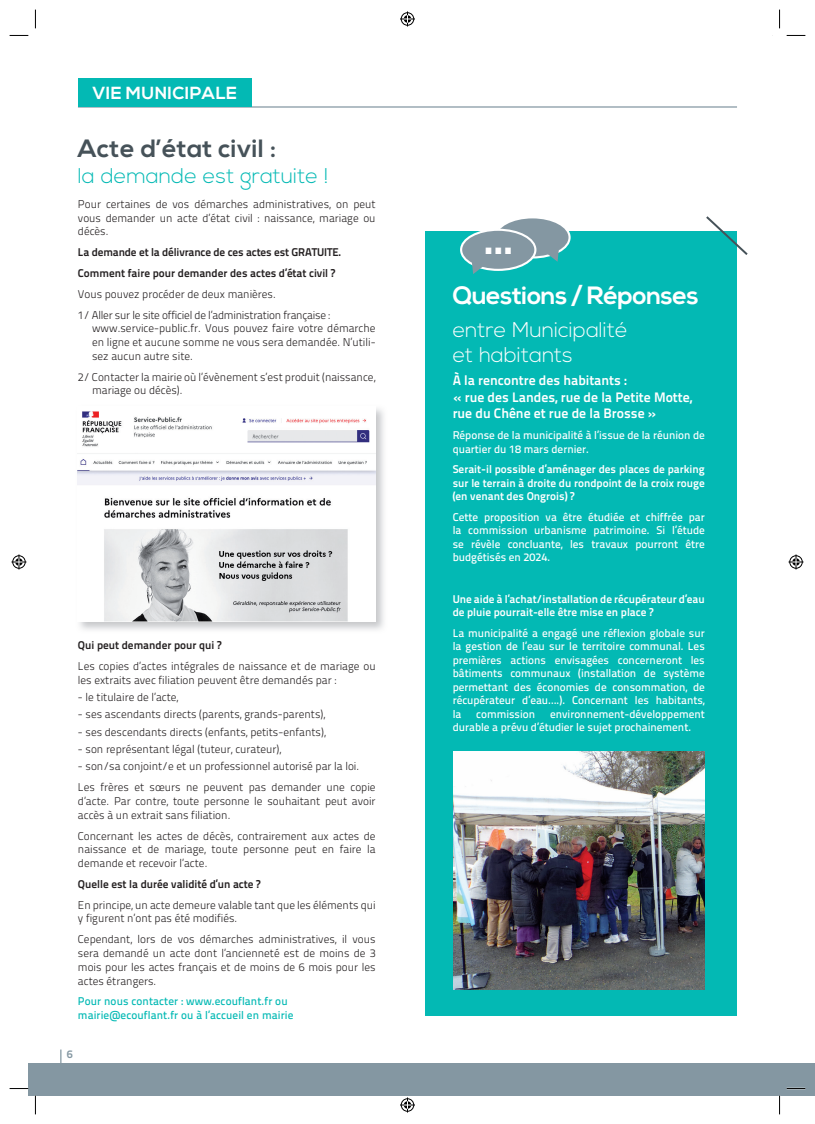
<style>
.page{position:relative;width:815px;height:1124px;background:#fff}
.page>*{position:absolute;margin:0;border:0;box-sizing:border-box;transform-origin:0 0}
.t1{font:38.25px "Titillium Text 22 L 999 wt";color:#fff}
.t2{font:700 25px "Nexa";letter-spacing:-.02em;color:#fff}
.t3{font:700 25px "Nexa";letter-spacing:.02em;color:#465259}
.t4{font:300 21.25px/25px "Nexa";color:#fff}
.t5{font:300 21.25px "Nexa";color:#03b9b4}
.t6{font:700 17.5px "Nexa";letter-spacing:.02em;color:#fff}
.t7{font:13.75px/16.5px "Titillium Text 22 L 800 wt";color:#fff}
.t8{font:11.25px/13.8px "Titillium Text 22 L 250 wt";color:#231f20}
.t9{font:11.25px/13.5px "Titillium Text 22 L 600 wt";color:#fff}
.t10{font:11.25px/13.5px "Titillium Text 22 L 800 wt";color:#fff;text-align:justify}
.t11{font:11.25px/20.9px "Titillium Text 22 L 800 wt";color:#231f20}
.t12{font:11.25px/20.9px "Titillium Text 22 L 250 wt";letter-spacing:-.02em;color:#231f20}
.t13{font:11.25px/13.8px "Titillium Text 22 L 600 wt";letter-spacing:.01em;color:#03b9b4}
.t14{font:11.25px "Titillium Text 22 L 800 wt";color:#8497a2}
</style>
<div class="page">
<div style="left:780px;top:1062px;width:35px;height:33px;background:#8497a2"></div>
<hr style="left:78px;top:106px;width:659px;height:2px;background:#8497a2">
<div style="left:78px;top:78px;width:174px;height:28px;background:#03b9b4"></div>
<div style="left:28px;top:1062px;width:752px;height:33px;background:#8497a2"></div>
<svg style="left:60px;top:1049px;width:1px;height:14px"></svg>
<div style="left:425px;top:231px;width:311px;height:784px;background:#03b9b4"></div>
<svg style="left:706px;top:216px;width:42px;height:41px"></svg>
<div style="left:495px;top:217px;width:75px;height:40px;background:#8497a2;border-radius:50%"></div>
<div style="left:494px;top:216px;width:77px;height:42px;border:2px solid #fff;border-radius:50%"></div>
<svg style="left:543px;top:249px;width:17px;height:13px"></svg>
<div style="left:461px;top:230px;width:74px;height:40px;background:#8497a2;border-radius:50%"></div>
<div style="left:460px;top:229px;width:76px;height:42px;border:2px solid #fff;border-radius:50%"></div>
<svg style="left:470px;top:261px;width:18px;height:13px"></svg>
<img style="left:78px;top:411px;width:298px;height:210px">
<img style="left:454px;top:751px;width:250px;height:238px">
<svg style="left:10px;top:35px;width:19px;height:1px"></svg>
<svg style="left:787px;top:35px;width:18px;height:1px"></svg>
<svg style="left:10px;top:1088px;width:19px;height:1px"></svg>
<svg style="left:787px;top:1087px;width:18px;height:2px"></svg>
<svg style="left:35px;top:10px;width:1px;height:19px"></svg>
<svg style="left:35px;top:1095px;width:1px;height:19px"></svg>
<svg style="left:779px;top:10px;width:1px;height:19px"></svg>
<svg style="left:779px;top:1095px;width:1px;height:19px"></svg>
<svg style="left:400px;top:11px;width:15px;height:15px"></svg>
<svg style="left:400px;top:1097px;width:15px;height:15px"></svg>
<svg style="left:11px;top:554px;width:15px;height:15px"></svg>
<svg style="left:788px;top:554px;width:15px;height:15px"></svg>
<h3 class="t6" style="left:92px;top:83px;width:146px">VIE MUNICIPALE</h3>
<h2 class="t3" style="left:78px;top:134px;width:199px">Acte d’état civil :</h2>
<h3 class="t5" style="left:78px;top:163px;width:252px">la demande est gratuite !</h3>
<p class="t8" style="left:78px;top:196px;width:299px;text-align:justify">Pour certaines de vos démarches administratives, on peut vous demander un acte d’état civil : naissance, mariage ou décès.</p>
<p class="t11" style="left:78px;top:241px;width:265px">La demande et la délivrance de ces actes est GRATUITE.<br>Comment faire pour demander des actes d’état civil ?</p>
<p class="t12" style="left:78px;top:283px;width:254px">Vous pouvez procéder de deux manières.<br>1/ Aller sur le site officiel de l’administration française :</p>
<p class="t8" style="left:92px;top:321px;width:285px;text-align:justify">www.service-public.fr. Vous pouvez faire votre démarche en ligne et aucune somme ne vous sera demandée. N’utili&shy;sez aucun autre site.</p>
<p class="t8" style="left:92px;top:369px;width:285px;text-indent:-14px">2/ Contacter la mairie où l’évènement s’est produit (naissance, mariage ou décès).</p>
<p class="t11" style="left:78px;top:634px;width:145px">Qui peut demander pour qui ?</p>
<p class="t8" style="left:78px;top:658px;width:299px">Les copies d’actes intégrales de naissance et de mariage ou les extraits avec filiation peuvent être demandés par :</p>
<p class="t8" style="left:78px;top:689px;width:102px">- le titulaire de l’acte,</p>
<p class="t8" style="left:78px;top:707px;width:249px">- ses ascendants directs (parents, grands-parents),</p>
<p class="t8" style="left:78px;top:724px;width:249px">- ses descendants directs (enfants, petits-enfants),</p>
<p class="t8" style="left:78px;top:741px;width:205px">- son représentant légal (tuteur, curateur),</p>
<p class="t8" style="left:78px;top:755px;width:299px;line-height:20.9px">- son/sa conjoint/e et un professionnel autorisé par la loi.<br>Les frères et sœurs ne peuvent pas demander une copie</p>
<p class="t8" style="left:78px;top:793px;width:299px">d’acte. Par contre, toute personne le souhaitant peut avoir accès à un extrait sans filiation.</p>
<p class="t8" style="left:78px;top:828px;width:299px;text-align:justify">Concernant les actes de décès, contrairement aux actes de naissance et de mariage, toute personne peut en faire la demande et recevoir l’acte.</p>
<p class="t11" style="left:78px;top:872px;width:184px">Quelle est la durée validité d’un acte ?</p>
<p class="t8" style="left:78px;top:897px;width:299px">En principe, un acte demeure valable tant que les éléments qui y figurent n’ont pas été modifiés.</p>
<p class="t8" style="left:78px;top:931px;width:299px;text-align:justify">Cependant, lors de vos démarches administratives, il vous sera demandé un acte dont l’ancienneté est de moins de 3 mois pour les actes français et de moins de 6 mois pour les actes étrangers.</p>
<p class="t13" style="left:78px;top:993px;width:217px">Pour nous contacter : www.ecouflant.fr ou mairie@ecouflant.fr ou à l’accueil en mairie</p>
<p class="t14" style="left:67px;top:1045px;width:7px">6</p>
<h1 class="t1" style="left:484px;top:210px;width:30px">…</h1>
<h2 class="t2" style="left:453px;top:281px;width:248px">Questions / Réponses</h2>
<h3 class="t4" style="left:453px;top:318px;width:177px">entre Municipalité et habitants</h3>
<p class="t7" style="left:453px;top:371px;width:241px">À la rencontre des habitants :<br>« rue des Landes, rue de la Petite Motte, rue du Chêne et rue de la Brosse »</p>
<p class="t9" style="left:453px;top:427px;width:254px">Réponse de la municipalité à l’issue de la réunion de quartier du 18 mars dernier.</p>
<p class="t10" style="left:453px;top:461px;width:254px">Serait-il possible d’aménager des places de parking sur le terrain à droite du rondpoint de la croix rouge (en venant des Ongrois) ?</p>
<p class="t9" style="left:453px;top:509px;width:254px;text-align:justify">Cette proposition va être étudiée et chiffrée par la commission urbanisme patrimoine. Si l’étude se révèle concluante, les travaux pourront être budgétisés en 2024.</p>
<p class="t10" style="left:453px;top:591px;width:254px">Une aide à l’achat/installation de récupérateur d’eau de pluie pourrait-elle être mise en place ?</p>
<p class="t9" style="left:453px;top:625px;width:254px;text-align:justify">La municipalité a engagé une réflexion globale sur la gestion de l’eau sur le territoire communal. Les premières actions envisagées concerneront les bâtiments communaux (installation de système permettant des économies de consommation, de récupérateur d’eau….). Concernant les habitants, la</p>
<p class="t9" style="left:453px;top:706px;width:254px;text-indent:97px">environnement-développement durable a prévu d’étudier le sujet prochainement.</p>
<p class="t9" style="left:476px;top:706px;width:61px">commission</p>
</div>
